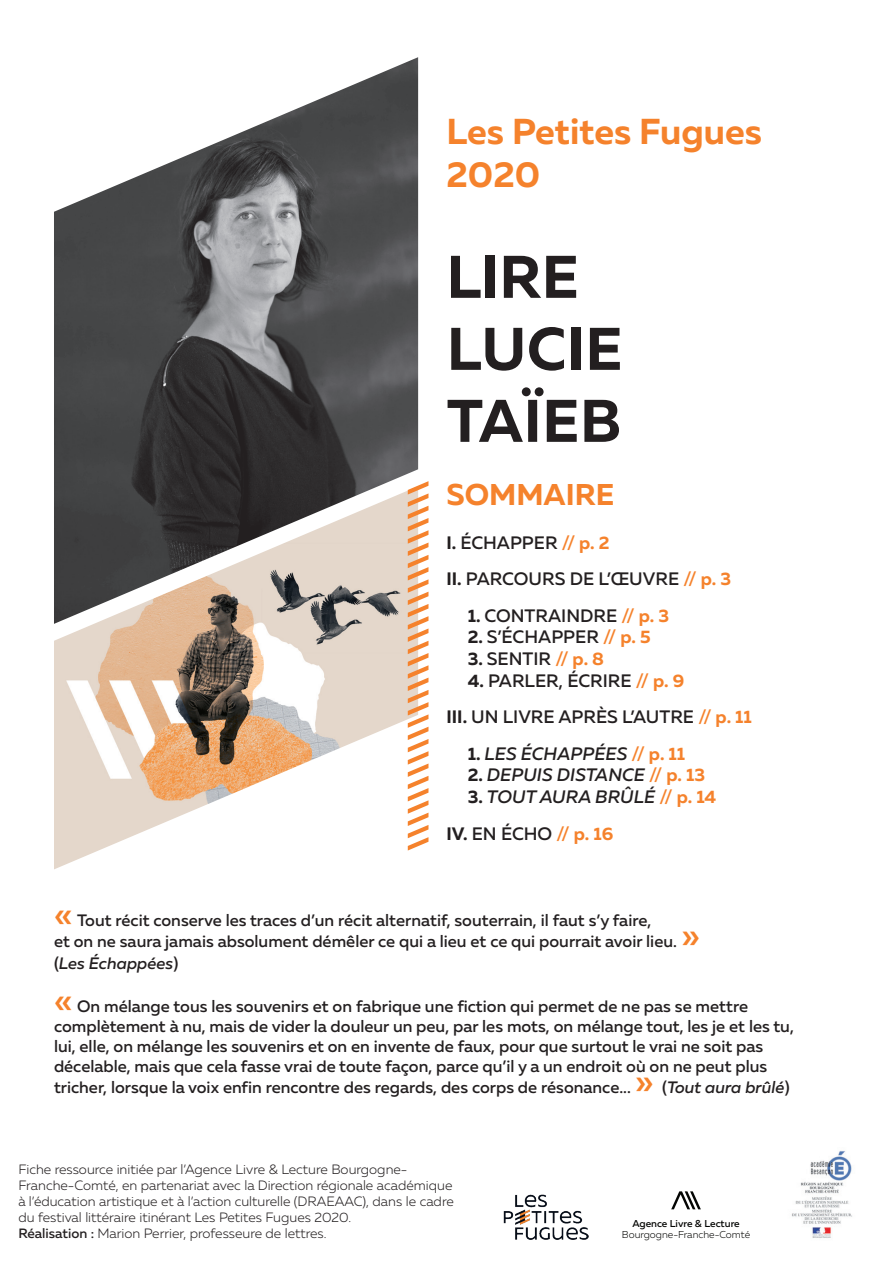
<style>
.page{position:relative;width:893px;height:1263px;background:#fff}
.page>*{position:absolute;margin:0;border:0;box-sizing:border-box;transform-origin:0 0}
.t1{font:700 60px/72px "Muller";letter-spacing:.01em;color:#231f20}
.t2{font:700 36px/43.2px "Muller";color:#f5822c}
.t3{font:700 30px "Muller";color:#f5822c}
.t4{font:500 18px/36.6px "Muller";color:#231f20}
.t5{font:italic 500 18px/36.6px "Muller";color:#231f20}
.t6{font:500 16.5px/19.8px "Muller";color:#231f20}
.t7{font:300 13.5px/16.2px "Muller";color:#231f20}
.t8{font:300 10.05px "Muller";color:#040503}
.t9{font:500 10.05px "Muller";color:#040503}
.s1{font-weight:700}
.s2{font-weight:700;color:#f5822c}
.s3{font-weight:700;font-style:normal}
.s4{font-weight:700;font-style:normal;color:#f5822c}
.s5{font-style:normal}
.s6{font-size:36px;color:#f5822c}
.s7{font-style:italic}
.s8{font-weight:500}
</style>
<div class="page">
<img style="left:54px;top:57px;width:364px;height:429px">
<img style="left:54px;top:486px;width:350px;height:383px">
<svg style="left:404px;top:477px;width:25px;height:374px"></svg>
<svg style="left:671px;top:1191px;width:30px;height:18px"></svg>
<img style="left:503px;top:1194px;width:85px;height:45px">
<img style="left:792px;top:1151px;width:60px;height:87px">
<h2 class="t2" style="left:446px;top:109px;width:317px">Les Petites Fugues<br>2020</h2>
<h1 class="t1" style="left:446px;top:240px;width:177px">LIRE<br>LUCIE<br>TAÏEB</h1>
<h3 class="t3" style="left:446px;top:476px;width:169px">SOMMAIRE</h3>
<p class="t4" style="left:446px;top:524px;width:286px"><span class="s1">I.</span> ÉCHAPPER <span class="s2">// p. 2<br></span><span class="s1">II.</span> PARCOURS DE L’ŒUVRE <span class="s2">// p. 3</span></p>
<p class="t4" style="left:468px;top:597px;width:203px"><span class="s1">1.</span> CONTRAINDRE <span class="s2">// p. 3</span></p>
<p class="t4" style="left:468px;top:619px;width:184px"><span class="s1">2.</span> S’ÉCHAPPER <span class="s2">// p. 5</span></p>
<p class="t4" style="left:468px;top:640px;width:138px"><span class="s1">3.</span> SENTIR <span class="s2">// p. 8</span></p>
<p class="t4" style="left:446px;top:662px;width:307px;text-indent:21px"><span class="s1">4.</span> PARLER, ÉCRIRE <span class="s2">// p. 9<br></span><span class="s1">III.</span> UN LIVRE APRÈS L’AUTRE <span class="s2">// p. 11</span></p>
<p class="t5" style="left:468px;top:735px;width:219px"><span class="s3">1.</span> LES ÉCHAPPÉES <span class="s4">// p. 11</span></p>
<p class="t5" style="left:468px;top:756px;width:239px"><span class="s3">2.</span> DEPUIS DISTANCE <span class="s4">// p. 13</span></p>
<p class="t5" style="left:446px;top:778px;width:271px;text-indent:21px"><span class="s3">3.</span> TOUT AURA BRÛLÉ <span class="s4">// p. 14<br></span><span class="s3">IV.</span> <span class="s5">EN ÉCHO</span> <span class="s4">// p. 16</span></p>
<p class="t6" style="left:54px;top:909px;width:647px;line-height:21.6px"><span class="s6">«</span> Tout récit conserve les traces d’un récit alternatif, souterrain, il faut s’y faire,<br>et on ne saura jamais absolument démêler ce qui a lieu et ce qui pourrait avoir lieu. <span class="s6">» </span>(<span class="s7">Les Échappées</span>)</p>
<p class="t6" style="left:54px;top:996px;width:741px"><span class="s6">«</span> On mélange tous les souvenirs et on fabrique une fiction qui permet de ne pas se mettre complètement à nu, mais de vider la douleur un peu, par les mots, on mélange tout, les je et les tu, lui, elle, on mélange les souvenirs et on en invente de faux, pour que surtout le vrai ne soit pas décelable, mais que cela fasse vrai de toute façon, parce qu’il y a un endroit où on ne peut plus</p>
<p class="t6" style="left:54px;top:1077px;width:737px">tricher, lorsque la voix enfin rencontre des regards, des corps de résonance... <span class="s6">»</span> (<span class="s7">Tout aura brûlé</span>)</p>
<p class="t7" style="left:18px;top:1160px;width:437px">Fiche ressource initiée par l’Agence Livre &amp; Lecture Bourgogne-Franche-Comté, en partenariat avec la Direction régionale académique à l’éducation artistique et à l’action culturelle (DRAEAAC), dans le cadre du festival littéraire itinérant Les Petites Fugues 2020.<br><span class="s8">Réalisation :</span> Marion Perrier, professeure de lettres.</p>
<p class="t9" style="left:632px;top:1217px;width:109px">Agence Livre &amp; Lecture</p>
<p class="t8" style="left:622px;top:1229px;width:130px">Bourgogne-Franche-Comté</p>
</div>
